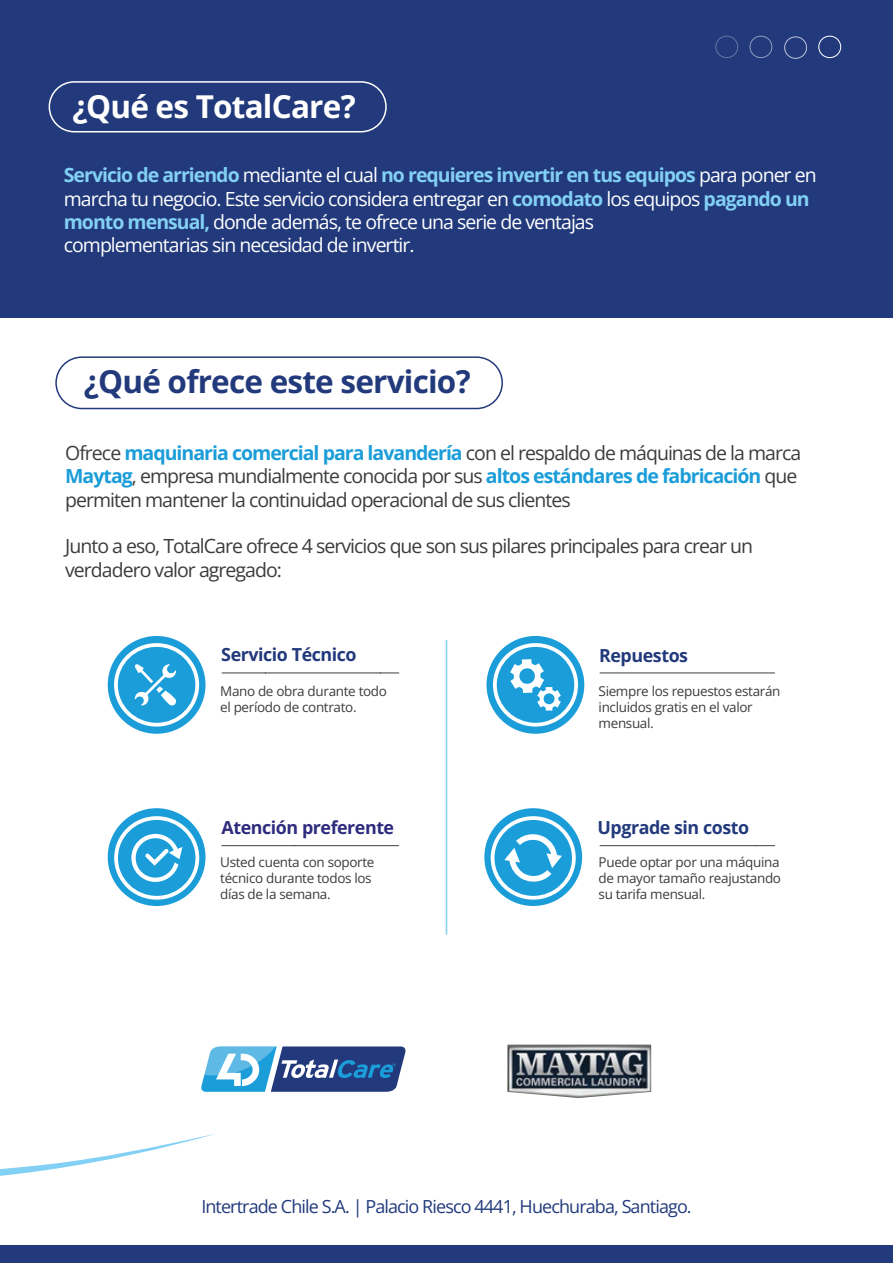
<style>
.page{position:relative;width:893px;height:1263px;background:#fff}
.page>*{position:absolute;margin:0;border:0;box-sizing:border-box;transform-origin:0 0}
.t1{font:700 31.5px "Open Sans";letter-spacing:-.025em;color:#223a7c}
.t2{font:700 31.5px "Open Sans";letter-spacing:-.025em;color:#fff}
.t3{font:19.5px/23.4px "Open Sans";letter-spacing:-.05em;color:#3c3c3b}
.t4{font:19.5px/23.4px "Open Sans";letter-spacing:-.05em;color:#fff}
.t5{font:18px "Open Sans";letter-spacing:-.05em;color:#223a7c}
.t6{font:700 18px "Open Sans";letter-spacing:-.025em;color:#223a7c}
.t7{font:700 18px "Open Sans";letter-spacing:-.025em;color:#2e2c7e}
.t8{font:13.5px/16.2px "Open Sans";letter-spacing:-.025em;color:#3c3c3b}
.s1{font-weight:700;color:#83d0f5}
.s2{font-weight:700;color:#1a9dd9}
</style>
<div class="page">
<div style="left:0;top:0;width:893px;height:318px;background:#223a7c"></div>
<div style="left:0;top:1246px;width:893px;height:17px;background:#223a7c"></div>
<div style="left:108px;top:636px;width:97px;height:98px;background:#1a9dd9;border-radius:50%"></div>
<div style="left:486px;top:636px;width:98px;height:98px;background:#1a9dd9;border-radius:50%"></div>
<hr style="left:446px;top:640px;width:1px;height:295px;background:#83d0f5">
<svg style="left:114px;top:643px;width:85px;height:84px"></svg>
<hr style="left:222px;top:672px;width:177px;height:1px;background:#bfbfbf">
<div style="left:108px;top:808px;width:97px;height:98px;background:#1a9dd9;border-radius:50%"></div>
<svg style="left:114px;top:816px;width:85px;height:84px"></svg>
<hr style="left:221px;top:845px;width:178px;height:1px;background:#bfbfbf">
<hr style="left:600px;top:672px;width:175px;height:1px;background:#bfbfbf">
<svg style="left:493px;top:643px;width:85px;height:84px"></svg>
<div style="left:484px;top:808px;width:98px;height:98px;background:#1a9dd9;border-radius:50%"></div>
<hr style="left:600px;top:845px;width:175px;height:1px;background:#bfbfbf">
<svg style="left:491px;top:816px;width:85px;height:84px"></svg>
<svg style="left:49px;top:81px;width:338px;height:51px"></svg>
<div style="left:55px;top:356px;width:448px;height:53px;border:2px solid #223a7c;border-radius:26px"></div>
<svg style="left:749px;top:36px;width:23px;height:22px"></svg>
<svg style="left:784px;top:36px;width:23px;height:23px"></svg>
<svg style="left:818px;top:36px;width:23px;height:22px"></svg>
<svg style="left:715px;top:36px;width:23px;height:22px"></svg>
<svg style="left:0;top:1046px;width:406px;height:130px"></svg>
<img style="left:507px;top:1045px;width:79px;height:53px">
<h1 class="t2" style="left:72px;top:85px;width:285px">¿Qué es TotalCare?</h1>
<p class="t4" style="left:64px;top:163px;width:754px"><span class="s1">Servicio de arriendo</span> mediante el cual <span class="s1">no requieres invertir en tus equipos</span> para poner en marcha tu negocio. Este servicio considera entregar en <span class="s1">comodato</span> los equipos <span class="s1">pagando un monto mensual,</span> donde además, te ofrece una serie de ventajas<br>complementarias sin necesidad de invertir.</p>
<h1 class="t1" style="left:84px;top:360px;width:388px">¿Qué ofrece este servicio?</h1>
<p class="t3" style="left:65px;top:441px;width:738px">Ofrece <span class="s2">maquinaria comercial para lavandería</span> con el respaldo de máquinas de la marca<br><span class="s2">Maytag</span>, empresa mundialmente conocida por sus <span class="s2">altos estándares de fabricación</span> que permiten mantener la continuidad operacional de sus clientes</p>
<p class="t3" style="left:65px;top:534px;width:689px">Junto a eso, TotalCare ofrece 4 servicios que son sus pilares principales para crear un verdadero valor agregado:</p>
<p class="t6" style="left:221px;top:643px;width:137px">Servicio Técnico</p>
<p class="t6" style="left:599px;top:643px;width:90px">Repuestos</p>
<p class="t8" style="left:220px;top:683px;width:168px">Mano de obra durante todo el período de contrato.</p>
<p class="t8" style="left:599px;top:683px;width:183px">Siempre los repuestos estarán incluidos gratis en el valor mensual.</p>
<p class="t7" style="left:222px;top:815px;width:174px">Atención preferente</p>
<p class="t6" style="left:597px;top:815px;width:153px">Upgrade sin costo</p>
<p class="t8" style="left:220px;top:853px;width:156px">Usted cuenta con soporte técnico durante todos los días de la semana.</p>
<p class="t8" style="left:599px;top:853px;width:184px;text-align:justify">Puede optar por una máquina de mayor tamaño reajustando su tarifa mensual.</p>
<p class="t5" style="left:201px;top:1194px;width:492px">Intertrade Chile S.A. | Palacio Riesco 4441, Huechuraba, Santiago.</p>
</div>
